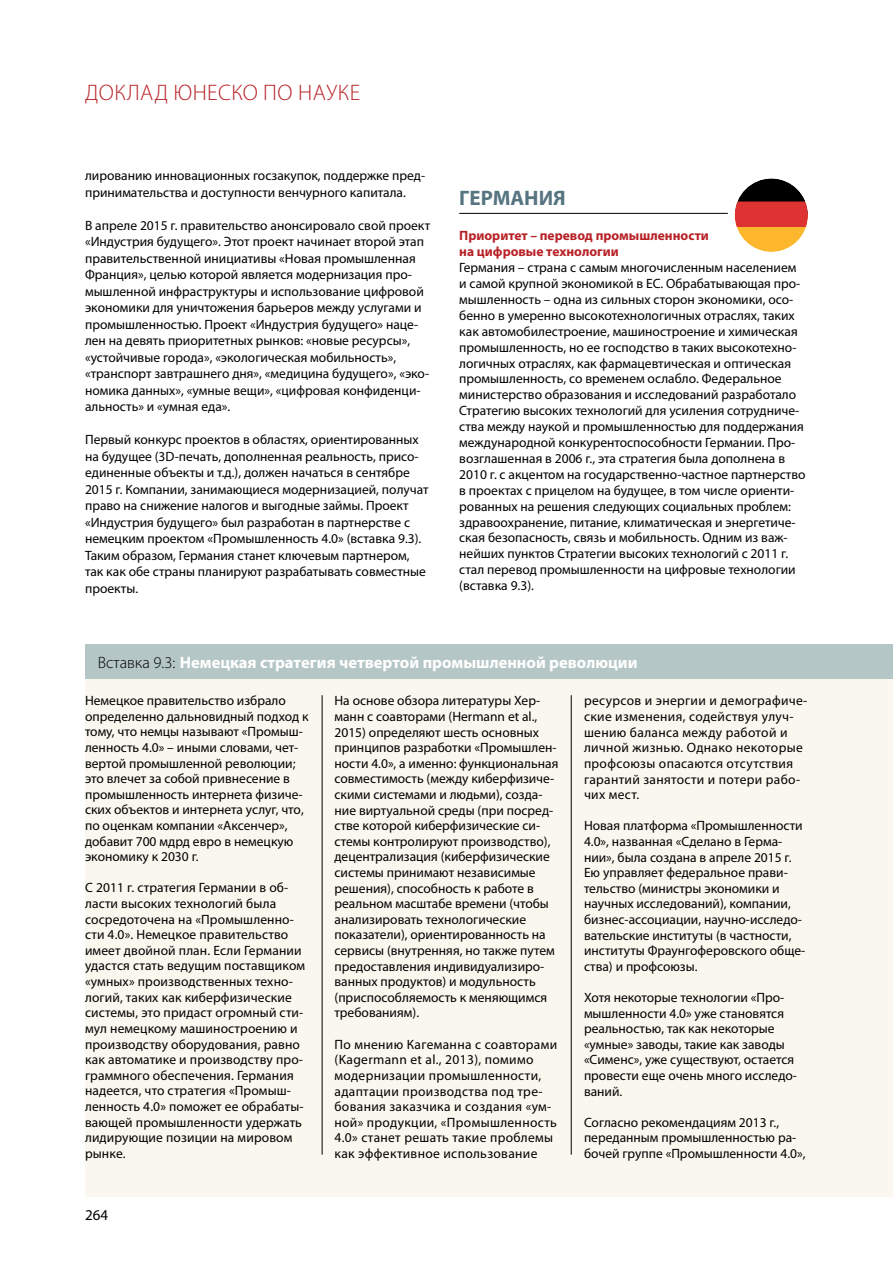
<style>
.page{position:relative;width:893px;height:1263px;background:#fff}
.page>*{position:absolute;margin:0;border:0;box-sizing:border-box;transform-origin:0 0}
.t1{font:300 22.5px "Myriad Pro";letter-spacing:.02em;color:#b72126}
.t2{font:700 21px "Myriad Pro";color:#577581}
.t3{font:700 16.5px "Myriad Pro";color:#fff}
.t4{font:15px "Myriad Pro";color:#000}
.t5{font:13.5px/15.6px "Myriad Pro";color:#000}
.t6{font:13.5px/15.6px "Myriad Pro";letter-spacing:.025em;color:#000}
.t7{font:700 13.5px/16.5px "Myriad Pro";color:#b72126}
.s1{font-weight:300;color:#000}
</style>
<div class="page">
<div style="left:85px;top:644px;width:808px;height:552px;background:#faf7ef"></div>
<div style="left:85px;top:644px;width:808px;height:34px;background:#b5c6c7"></div>
<hr style="left:322px;top:695px;width:1px;height:460px;background:#000">
<hr style="left:571px;top:695px;width:1px;height:460px;background:#000">
<svg style="left:736px;top:179px;width:71px;height:72px"></svg>
<div style="left:732px;top:175px;width:79px;height:80px;border:3px solid #fff;border-radius:50%"></div>
<hr style="left:459px;top:213px;width:269px;height:1px;background:#000">
<h1 class="t1" style="left:85px;top:79px;width:276px">ДОКЛАД ЮНЕСКО ПО НАУКЕ</h1>
<p class="t5" style="left:85px;top:167px;width:342px;line-height:16.5px">лированию инновационных госзакупок, поддержке пред&shy;принимательства и доступности венчурного капитала.</p>
<p class="t5" style="left:85px;top:217px;width:347px;line-height:16.5px">В апреле 2015 г. правительство анонсировало свой проект «Индустрия будущего». Этот проект начинает второй этап правительственной инициативы «Новая промышленная Франция», целью которой является модернизация про&shy;мышленной инфраструктуры и использование цифровой экономики для уничтожения барьеров между услугами и промышленностью. Проект «Индустрия будущего» наце&shy;лен на девять приоритетных рынков: «новые ресурсы», «устойчивые города», «экологическая мобильность», «транспорт завтрашнего дня», «медицина будущего», «эко&shy;номика данных», «умные вещи», «цифровая конфиденци&shy;альность» и «умная еда».</p>
<p class="t5" style="left:85px;top:431px;width:345px;line-height:16.5px">Первый конкурс проектов в областях, ориентированных на будущее (3D-печать, дополненная реальность, присо&shy;единенные объекты и т.д.), должен начаться в сентябре 2015 г. Компании, занимающиеся модернизацией, получат право на снижение налогов и выгодные займы. Проект «Индустрия будущего» был разработан в партнерстве с немецким проектом «Промышленность 4.0» (вставка 9.3).<br>Таким образом, Германия станет ключевым партнером, так как обе страны планируют разрабатывать совместные проекты.</p>
<h2 class="t2" style="left:459px;top:185px;width:108px">ГЕРМАНИЯ</h2>
<p class="t7" style="left:459px;top:226px;width:251px">Приоритет – перевод промышленности на цифровые технологии</p>
<p class="t5" style="left:459px;top:259px;width:348px">Германия – страна с самым многочисленным населением и самой крупной экономикой в ЕС. Обрабатывающая про&shy;мышленность – одна из сильных сторон экономики, осо&shy;бенно в умеренно высокотехнологичных отраслях, таких как автомобилестроение, машиностроение и химическая промышленность, но ее господство в таких высокотехно&shy;логичных отраслях, как фармацевтическая и оптическая промышленность, со временем ослабло. Федеральное министерство образования и исследований разработало Стратегию высоких технологий для усиления сотрудниче&shy;ства между наукой и промышленностью для поддержания международной конкурентоспособности Германии. Про&shy;возглашенная в 2006 г., эта стратегия была дополнена в 2010 г. с акцентом на государственно-частное партнерство в проектах с прицелом на будущее, в том числе ориенти&shy;рованных на решения следующих социальных проблем: здравоохранение, питание, климатическая и энергетиче&shy;ская безопасность, связь и мобильность. Одним из важ&shy;нейших пунктов Стратегии высоких технологий с 2011 г. стал перевод промышленности на цифровые технологии (вставка 9.3).</p>
<p class="t3" style="left:98px;top:652px;width:541px"><span class="s1">Bставка 9.3:</span> Немецкая стратегия четвертой промышленной революции</p>
<p class="t5" style="left:85px;top:693px;width:225px">Немецкое правительство избрало определенно дальновидный подход к тому, что немцы называют «Промыш&shy;ленность 4.0» – иными словами, чет&shy;вертой промышленной революции; это влечет за собой привнесение в промышленность интернета физиче&shy;ских объектов и интернета услуг, что, по оценкам компании «Аксенчер», добавит 700 мдрд евро в немецкую экономику к 2030 г.</p>
<p class="t5" style="left:85px;top:880px;width:222px">С 2011 г. стратегия Германии в об&shy;ласти высоких технологий была сосредоточена на «Промышленно&shy;сти 4.0». Немецкое правительство имеет двойной план. Если Германии удастся стать ведущим поставщиком «умных» производственных техно&shy;логий, таких как киберфизические системы, это придаст огромный сти&shy;мул немецкому машиностроению и производству оборудования, равно как автоматике и производству про&shy;граммного обеспечения. Германия надеется, что стратегия «Промыш&shy;ленность 4.0» поможет ее обрабаты&shy;вающей промышленности удержать лидирующие позиции на мировом рынке.</p>
<p class="t4" style="left:85px;top:1206px;width:25px">264</p>
<p class="t5" style="left:334px;top:693px;width:225px">На основе обзора литературы Хер&shy;манн с соавторами (Hermann et al., 2015) определяют шесть основных принципов разработки «Промышлен&shy;ности 4.0», а именно: функциональная совместимость (между киберфизиче&shy;скими системами и людьми), созда&shy;ние виртуальной среды (при посред&shy;стве которой киберфизические си&shy;стемы контролируют производство), децентрализация (киберфизические системы принимают независимые решения), способность к работе в реальном масштабе времени (чтобы анализировать технологические показатели), ориентированность на сервисы (внутренняя, но также путем предоставления индивидуализиро&shy;ванных продуктов) и модульность (приспособляемость к меняющимся требованиям).</p>
<p class="t6" style="left:334px;top:1036px;width:224px">По мнению Кагеманна с соавторами (Kagermann et al., 2013), помимо модернизации промышленности, адаптации производства под тре&shy;бования заказчика и создания «ум&shy;ной» продукции, «Промышленность 4.0» станет решать такие проблемы как эффективное использование</p>
<p class="t6" style="left:584px;top:693px;width:225px">ресурсов и энергии и демографиче&shy;ские изменения, содействуя улуч&shy;шению баланса между работой и личной жизнью. Однако некоторые профсоюзы опасаются отсутствия гарантий занятости и потери рабо&shy;чих мест.</p>
<p class="t5" style="left:584px;top:818px;width:223px">Новая платформа «Промышленности 4.0», названная «Сделано в Герма&shy;нии», была создана в апреле 2015 г.<br>Ею управляет федеральное прави&shy;тельство (министры экономики и научных исследований), компании, бизнес-ассоциации, научно-исследо&shy;вательские институты (в частности, институты Фраунгоферовского обще&shy;ства) и профсоюзы.</p>
<p class="t5" style="left:584px;top:989px;width:215px">Хотя некоторые технологии «Про&shy;мышленности 4.0» уже становятся реальностью, так как некоторые «умные» заводы, такие как заводы «Сименс», уже существуют, остается провести еще очень много исследо&shy;ваний.</p>
<p class="t5" style="left:584px;top:1114px;width:223px">Согласно рекомендациям 2013 г., переданным промышленностью ра&shy;бочей группе «Промышленности 4.0»,</p>
</div>
